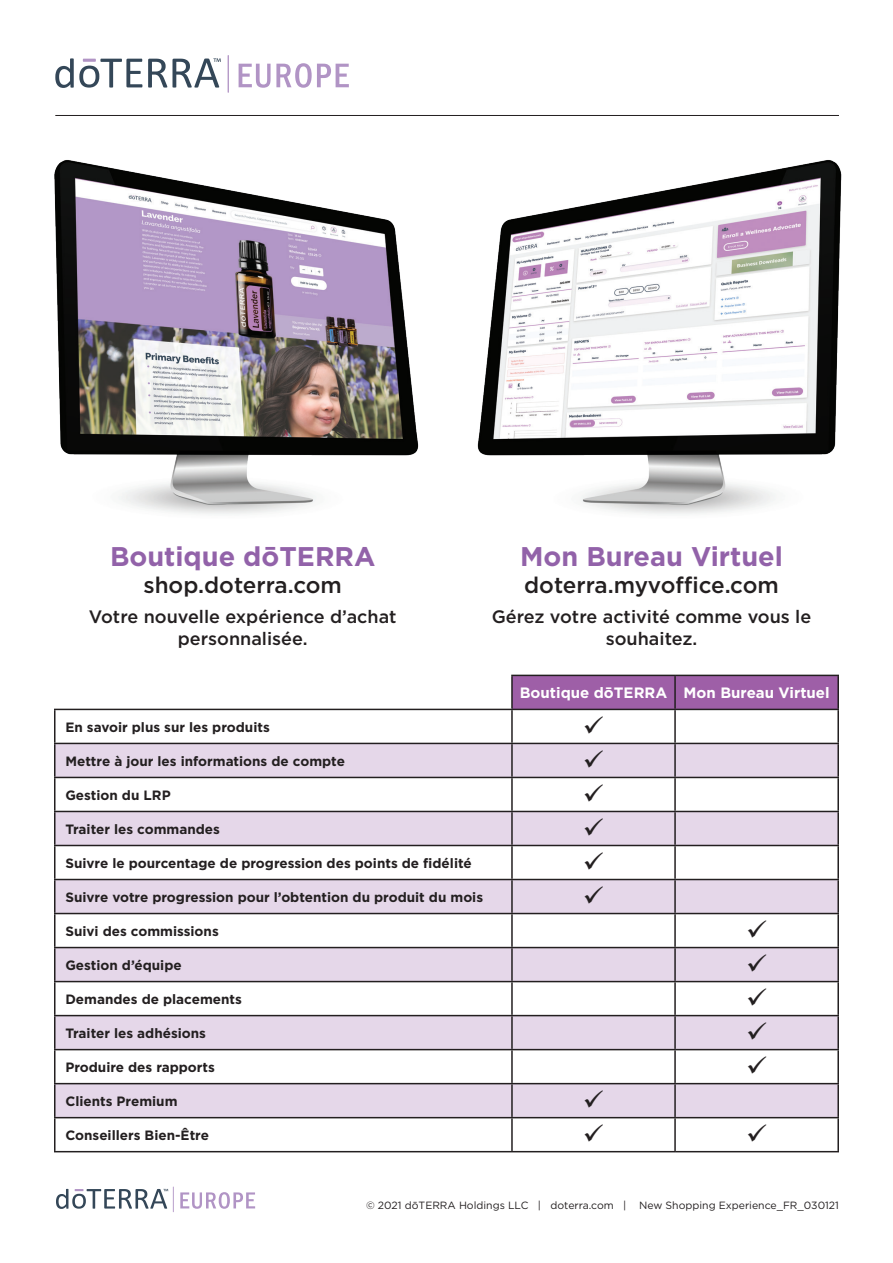
<style>
.page{position:relative;width:893px;height:1263px;background:#fff}
.page>*{position:absolute;margin:0;border:0;box-sizing:border-box;transform-origin:0 0}
.t1{font:700 27px "Gotham";color:#9262a9}
.t2{font:500 22.5px "Gotham";color:#231f20}
.t3{font:500 18px/22.5px "Gotham";color:#231f20;text-align:center}
.t4{font:700 15px "Gotham";color:#fff}
.t5{font:700 13.5px "Gotham";color:#231f20}
.t6{font:10.5px "Gotham";color:#231f20}
</style>
<div class="page">
<img style="left:54px;top:160px;width:364px;height:354px">
<hr style="left:55px;top:115px;width:784px;height:1px;background:#231f20">
<svg style="left:239px;top:63px;width:110px;height:25px"></svg>
<svg style="left:148px;top:58px;width:73px;height:30px"></svg>
<svg style="left:55px;top:58px;width:87px;height:30px"></svg>
<hr style="left:228px;top:55px;width:1px;height:38px;background:#b194c5">
<div style="left:512px;top:675px;width:163px;height:34px;background:#9e5fa7"></div>
<div style="left:675px;top:675px;width:163px;height:34px;background:#9e5fa7"></div>
<svg style="left:56px;top:744px;width:781px;height:373px;fill:#e5d7e9"></svg>
<hr style="left:674px;top:676px;width:2px;height:33px;background:#231f20">
<hr style="left:54px;top:709px;width:458px;height:1px;background:#231f20">
<hr style="left:674px;top:710px;width:2px;height:33px;background:#231f20">
<hr style="left:54px;top:743px;width:458px;height:1px;background:#231f20">
<hr style="left:512px;top:743px;width:163px;height:1px;background:#231f20">
<hr style="left:675px;top:743px;width:164px;height:1px;background:#231f20">
<hr style="left:674px;top:744px;width:2px;height:33px;background:#231f20">
<hr style="left:54px;top:777px;width:458px;height:1px;background:#231f20">
<hr style="left:512px;top:777px;width:163px;height:1px;background:#231f20">
<hr style="left:675px;top:777px;width:164px;height:1px;background:#231f20">
<hr style="left:674px;top:778px;width:2px;height:33px;background:#231f20">
<hr style="left:54px;top:811px;width:458px;height:1px;background:#231f20">
<hr style="left:512px;top:811px;width:163px;height:1px;background:#231f20">
<hr style="left:675px;top:811px;width:164px;height:1px;background:#231f20">
<hr style="left:674px;top:812px;width:2px;height:33px;background:#231f20">
<hr style="left:54px;top:845px;width:458px;height:1px;background:#231f20">
<hr style="left:512px;top:845px;width:163px;height:1px;background:#231f20">
<hr style="left:675px;top:845px;width:164px;height:1px;background:#231f20">
<hr style="left:674px;top:846px;width:2px;height:33px;background:#231f20">
<hr style="left:54px;top:879px;width:458px;height:1px;background:#231f20">
<hr style="left:512px;top:879px;width:163px;height:1px;background:#231f20">
<hr style="left:675px;top:879px;width:164px;height:1px;background:#231f20">
<hr style="left:674px;top:880px;width:2px;height:33px;background:#231f20">
<hr style="left:54px;top:913px;width:458px;height:1px;background:#231f20">
<hr style="left:512px;top:913px;width:163px;height:1px;background:#231f20">
<hr style="left:675px;top:913px;width:164px;height:1px;background:#231f20">
<hr style="left:674px;top:914px;width:2px;height:33px;background:#231f20">
<hr style="left:54px;top:947px;width:458px;height:1px;background:#231f20">
<hr style="left:512px;top:947px;width:163px;height:1px;background:#231f20">
<hr style="left:675px;top:947px;width:164px;height:1px;background:#231f20">
<hr style="left:674px;top:948px;width:2px;height:33px;background:#231f20">
<hr style="left:54px;top:981px;width:458px;height:1px;background:#231f20">
<hr style="left:512px;top:981px;width:163px;height:1px;background:#231f20">
<hr style="left:675px;top:981px;width:164px;height:1px;background:#231f20">
<hr style="left:674px;top:982px;width:2px;height:33px;background:#231f20">
<hr style="left:54px;top:1015px;width:458px;height:1px;background:#231f20">
<hr style="left:512px;top:1015px;width:163px;height:1px;background:#231f20">
<hr style="left:675px;top:1015px;width:164px;height:1px;background:#231f20">
<hr style="left:674px;top:1016px;width:2px;height:33px;background:#231f20">
<hr style="left:54px;top:1049px;width:458px;height:1px;background:#231f20">
<hr style="left:512px;top:1049px;width:163px;height:1px;background:#231f20">
<hr style="left:675px;top:1049px;width:164px;height:1px;background:#231f20">
<hr style="left:674px;top:1050px;width:2px;height:33px;background:#231f20">
<hr style="left:674px;top:1084px;width:2px;height:33px;background:#231f20">
<hr style="left:674px;top:1118px;width:2px;height:33px;background:#231f20">
<hr style="left:54px;top:710px;width:2px;height:33px;background:#231f20">
<hr style="left:54px;top:744px;width:2px;height:33px;background:#231f20">
<hr style="left:54px;top:778px;width:2px;height:33px;background:#231f20">
<hr style="left:54px;top:812px;width:2px;height:33px;background:#231f20">
<hr style="left:54px;top:846px;width:2px;height:33px;background:#231f20">
<hr style="left:54px;top:880px;width:2px;height:33px;background:#231f20">
<hr style="left:54px;top:914px;width:2px;height:33px;background:#231f20">
<hr style="left:54px;top:948px;width:2px;height:33px;background:#231f20">
<hr style="left:54px;top:982px;width:2px;height:33px;background:#231f20">
<hr style="left:54px;top:1016px;width:2px;height:33px;background:#231f20">
<hr style="left:54px;top:1050px;width:2px;height:33px;background:#231f20">
<hr style="left:54px;top:1083px;width:458px;height:1px;background:#231f20">
<hr style="left:54px;top:1084px;width:2px;height:33px;background:#231f20">
<hr style="left:54px;top:1117px;width:458px;height:1px;background:#231f20">
<hr style="left:54px;top:1118px;width:2px;height:33px;background:#231f20">
<hr style="left:54px;top:1151px;width:458px;height:1px;background:#231f20">
<hr style="left:511px;top:675px;width:164px;height:1px;background:#231f20">
<hr style="left:511px;top:676px;width:2px;height:33px;background:#231f20">
<hr style="left:675px;top:675px;width:164px;height:1px;background:#231f20">
<hr style="left:837px;top:676px;width:2px;height:33px;background:#231f20">
<hr style="left:512px;top:709px;width:163px;height:1px;background:#231f20">
<hr style="left:675px;top:709px;width:164px;height:1px;background:#231f20">
<hr style="left:511px;top:710px;width:2px;height:33px;background:#231f20">
<hr style="left:837px;top:710px;width:2px;height:33px;background:#231f20">
<hr style="left:511px;top:744px;width:2px;height:33px;background:#231f20">
<hr style="left:837px;top:744px;width:2px;height:33px;background:#231f20">
<hr style="left:511px;top:778px;width:2px;height:33px;background:#231f20">
<hr style="left:837px;top:778px;width:2px;height:33px;background:#231f20">
<hr style="left:511px;top:812px;width:2px;height:33px;background:#231f20">
<hr style="left:837px;top:812px;width:2px;height:33px;background:#231f20">
<hr style="left:511px;top:846px;width:2px;height:33px;background:#231f20">
<hr style="left:837px;top:846px;width:2px;height:33px;background:#231f20">
<hr style="left:511px;top:880px;width:2px;height:33px;background:#231f20">
<hr style="left:837px;top:880px;width:2px;height:33px;background:#231f20">
<hr style="left:511px;top:914px;width:2px;height:33px;background:#231f20">
<hr style="left:837px;top:914px;width:2px;height:33px;background:#231f20">
<hr style="left:511px;top:948px;width:2px;height:33px;background:#231f20">
<hr style="left:837px;top:948px;width:2px;height:33px;background:#231f20">
<hr style="left:511px;top:982px;width:2px;height:33px;background:#231f20">
<hr style="left:837px;top:982px;width:2px;height:33px;background:#231f20">
<hr style="left:511px;top:1016px;width:2px;height:33px;background:#231f20">
<hr style="left:837px;top:1016px;width:2px;height:33px;background:#231f20">
<hr style="left:511px;top:1050px;width:2px;height:33px;background:#231f20">
<hr style="left:837px;top:1050px;width:2px;height:33px;background:#231f20">
<hr style="left:512px;top:1083px;width:163px;height:1px;background:#231f20">
<hr style="left:511px;top:1084px;width:2px;height:33px;background:#231f20">
<hr style="left:675px;top:1083px;width:164px;height:1px;background:#231f20">
<hr style="left:837px;top:1084px;width:2px;height:33px;background:#231f20">
<hr style="left:512px;top:1117px;width:163px;height:1px;background:#231f20">
<hr style="left:511px;top:1118px;width:2px;height:33px;background:#231f20">
<hr style="left:675px;top:1117px;width:164px;height:1px;background:#231f20">
<hr style="left:837px;top:1118px;width:2px;height:33px;background:#231f20">
<hr style="left:512px;top:1151px;width:163px;height:1px;background:#231f20">
<hr style="left:675px;top:1151px;width:164px;height:1px;background:#231f20">
<img style="left:418px;top:160px;width:424px;height:354px">
<svg style="left:180px;top:1192px;width:75px;height:17px"></svg>
<svg style="left:56px;top:1186px;width:118px;height:26px"></svg>
<svg style="left:585px;top:750px;width:18px;height:17px"></svg>
<svg style="left:585px;top:784px;width:18px;height:17px"></svg>
<svg style="left:585px;top:818px;width:18px;height:17px"></svg>
<svg style="left:585px;top:852px;width:18px;height:17px"></svg>
<svg style="left:585px;top:886px;width:18px;height:18px"></svg>
<svg style="left:748px;top:920px;width:18px;height:18px"></svg>
<svg style="left:748px;top:954px;width:18px;height:18px"></svg>
<svg style="left:748px;top:988px;width:18px;height:18px"></svg>
<svg style="left:748px;top:1022px;width:18px;height:18px"></svg>
<svg style="left:748px;top:1056px;width:18px;height:18px"></svg>
<svg style="left:585px;top:1090px;width:18px;height:18px"></svg>
<p class="t1" style="left:110px;top:538px;width:267px">Boutique dōTERRA</p>
<p class="t2" style="left:143px;top:570px;width:200px">shop.doterra.com</p>
<p class="t3" style="left:89px;top:605px;width:309px">Votre nouvelle expérience d’achat personnalisée.</p>
<p class="t1" style="left:520px;top:538px;width:264px">Mon Bureau Virtuel</p>
<p class="t2" style="left:524px;top:570px;width:256px">doterra.myvoffice.com</p>
<p class="t3" style="left:492px;top:605px;width:321px">Gérez votre activité comme vous le souhaitez.</p>
<p class="t5" style="left:65px;top:718px;width:206px">En savoir plus sur les produits</p>
<p class="t5" style="left:65px;top:752px;width:281px">Mettre à jour les informations de compte</p>
<p class="t5" style="left:65px;top:786px;width:107px">Gestion du LRP</p>
<p class="t5" style="left:65px;top:820px;width:156px">Traiter les commandes</p>
<p class="t5" style="left:65px;top:854px;width:408px">Suivre le pourcentage de progression des points de fidélité</p>
<p class="t5" style="left:65px;top:888px;width:419px">Suivre votre progression pour l’obtention du produit du mois</p>
<p class="t5" style="left:65px;top:922px;width:155px">Suivi des commissions</p>
<p class="t5" style="left:65px;top:956px;width:118px">Gestion d’équipe</p>
<p class="t5" style="left:65px;top:990px;width:178px">Demandes de placements</p>
<p class="t5" style="left:65px;top:1024px;width:142px">Traiter les adhésions</p>
<p class="t5" style="left:65px;top:1058px;width:151px">Produire des rapports</p>
<p class="t5" style="left:65px;top:1092px;width:114px">Clients Premium</p>
<p class="t5" style="left:65px;top:1126px;width:145px">Conseillers Bien-Être</p>
<p class="t4" style="left:520px;top:683px;width:149px">Boutique dōTERRA</p>
<p class="t4" style="left:684px;top:683px;width:148px">Mon Bureau Virtuel</p>
<p class="t6" style="left:366px;top:1198px;width:474px">© 2021 dōTERRA Holdings LLC | doterra.com | New Shopping Experience_FR_030121</p>
</div>
